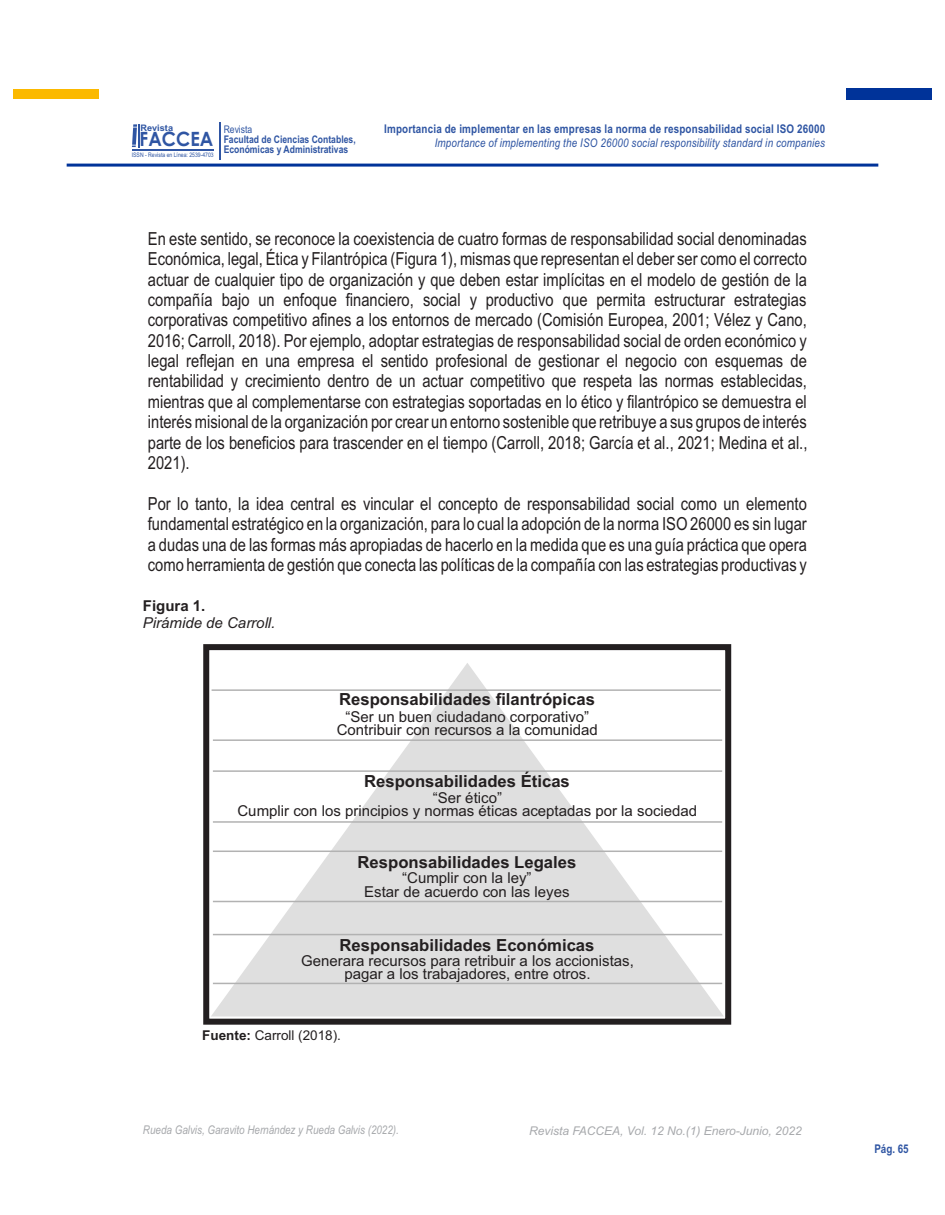
<style>
.page{position:relative;width:945px;height:1215px;background:#fff}
.page>*{position:absolute;margin:0;border:0;box-sizing:border-box;transform-origin:0 0}
.t1{font:700 19.65px "Century Gothic";letter-spacing:-.01em;color:#2f55a3;scale:.93 1}
.t2{font:18px/20.4px "Arial Narrow";color:#231f20;text-align:justify}
.t3{font:700 16.65px "Arial";color:#231f20}
.t4{font:15px/13.4px "Arial";color:#231f20;text-align:center}
.t5{font:italic 15px "Arial";color:#231f20}
.t6{font:700 15px "Arial";color:#231f20}
.t7{font:13.5px "Arial";color:#231f20}
.t8{font:700 12px "Arial Narrow";letter-spacing:.015em;color:#2f55a3}
.t9{font:italic 12px "Arial Narrow";letter-spacing:.015em;color:#2f55a3}
.t10{font:italic 12px "Arial Narrow";color:#a7a9ac}
.t11{font:italic 12px "Arial";color:#a7a9ac}
.t12{font:700 10.5px/10.2px "Arial Narrow";color:#2f55a3}
.t13{font:10.5px "Arial Narrow";color:#2f55a3}
.t14{font:700 8.85px "Arial";letter-spacing:-.01em;color:#2f55a3}
.t15{font:6.15px "Arial Narrow";color:#2f55a3}
.s1{font-weight:700}
</style>
<div class="page">
<div style="left:846px;top:89px;width:86px;height:11px;background:#039"></div>
<div style="left:14px;top:89px;width:85px;height:10px;background:#fbb900"></div>
<hr style="left:219px;top:122px;width:2px;height:37px;background:#2f55a3">
<hr style="left:138px;top:124px;width:2px;height:24px;background:#2f55a3">
<div style="left:203px;top:644px;width:528px;height:381px;border:6px solid #231f20"></div>
<hr style="left:67px;top:164px;width:811px;height:3px;background:#039">
<hr style="left:132px;top:149px;width:82px;height:1px;background:#2f55a3">
<svg style="left:132px;top:124px;width:5px;height:23px"></svg>
<svg style="left:211px;top:663px;width:513px;height:354px;fill:#e3e3e3"></svg>
<hr style="left:212px;top:689px;width:509px;height:2px;background:#b2b2b2">
<hr style="left:213px;top:739px;width:509px;height:2px;background:#b2b2b2">
<hr style="left:213px;top:770px;width:509px;height:2px;background:#b2b2b2">
<hr style="left:213px;top:821px;width:509px;height:2px;background:#b2b2b2">
<hr style="left:213px;top:851px;width:509px;height:1px;background:#b2b2b2">
<hr style="left:213px;top:901px;width:509px;height:1px;background:#b2b2b2">
<hr style="left:213px;top:934px;width:509px;height:1px;background:#b2b2b2">
<hr style="left:213px;top:983px;width:509px;height:1px;background:#b2b2b2">
<p class="t14" style="left:140px;top:124px;width:34px">Revista</p>
<p class="t13" style="left:224px;top:125px;width:30px">Revista</p>
<p class="t12" style="left:224px;top:135px;width:134px">Facultad de Ciencias Contables,<br>Económicas y Administrativas</p>
<p class="t1" style="left:140px;top:131px;width:81px">FACCEA</p>
<p class="t15" style="left:132px;top:152px;width:83px">ISSN - Revista en Línea: 2539-4703</p>
<p class="t8" style="left:384px;top:125px;width:442px">Importancia de implementar en las empresas la norma de responsabilidad social ISO 26000</p>
<p class="t9" style="left:435px;top:138px;width:392px">Importance of implementing the ISO 26000 social responsibility standard in companies</p>
<p class="t2" style="left:148px;top:230px;width:661px">En este sentido, se reconoce la coexistencia de cuatro formas de responsabilidad social denominadas Económica, legal, Ética y Filantrópica (Figura 1), mismas que representan el deber ser como el correcto actuar de cualquier tipo de organización y que deben estar implícitas en el modelo de gestión de la compañía bajo un enfoque financiero, social y productivo que permita estructurar estrategias corporativas competitivo afines a los entornos de mercado (Comisión Europea, 2001; Vélez y Cano, 2016; Carroll, 2018). Por ejemplo, adoptar estrategias de responsabilidad social de orden económico y legal reflejan en una empresa el sentido profesional de gestionar el negocio con esquemas de rentabilidad y crecimiento dentro de un actuar competitivo que respeta las normas establecidas, mientras que al complementarse con estrategias soportadas en lo ético y filantrópico se demuestra el interés misional de la organización por crear un entorno sostenible que retribuye a sus grupos de interés parte de los beneficios para trascender en el tiempo (Carroll, 2018; García et al., 2021; Medina et al., 2021).</p>
<p class="t2" style="left:148px;top:495px;width:661px">Por lo tanto, la idea central es vincular el concepto de responsabilidad social como un elemento fundamental estratégico en la organización, para lo cual la adopción de la norma ISO 26000 es sin lugar a dudas una de las formas más apropiadas de hacerlo en la medida que es una guía práctica que opera como herramienta de gestión que conecta las políticas de la compañía con las estrategias productivas y</p>
<h5 class="t6" style="left:143px;top:601px;width:64px">Figura 1.</h5>
<p class="t5" style="left:143px;top:617px;width:134px">Pirámide de Carroll.</p>
<p class="t3" style="left:339px;top:693px;width:257px">Responsabilidades filantrópicas</p>
<p class="t4" style="left:337px;top:711px;width:263px">“Ser un buen ciudadano corporativo”<br>Contribuir con recursos a la comunidad</p>
<p class="t3" style="left:364px;top:775px;width:207px">Responsabilidades Éticas</p>
<p class="t4" style="left:237px;top:792px;width:461px">“Ser ético”<br>Cumplir con los principios y normas éticas aceptadas por la sociedad</p>
<p class="t3" style="left:358px;top:855px;width:220px">Responsabilidades Legales</p>
<p class="t4" style="left:364px;top:873px;width:207px">“Cumplir con la ley”<br>Estar de acuerdo con las leyes</p>
<p class="t3" style="left:340px;top:939px;width:256px">Responsabilidades Económicas</p>
<p class="t4" style="left:301px;top:955px;width:334px">Generara recursos para retribuir a los accionistas, pagar a los trabajadores, entre otros.</p>
<p class="t7" style="left:202px;top:1030px;width:140px"><span class="s1">Fuente:</span> Carroll (2018).</p>
<p class="t10" style="left:143px;top:1125px;width:257px">Rueda Galvis, Garavito Hernández y Rueda Galvis (2022).</p>
<p class="t11" style="left:529px;top:1127px;width:274px">Revista FACCEA, Vol. 12 No.(1) Enero-Junio, 2022</p>
<p class="t8" style="left:874px;top:1144px;width:36px">Pág. 65</p>
</div>
